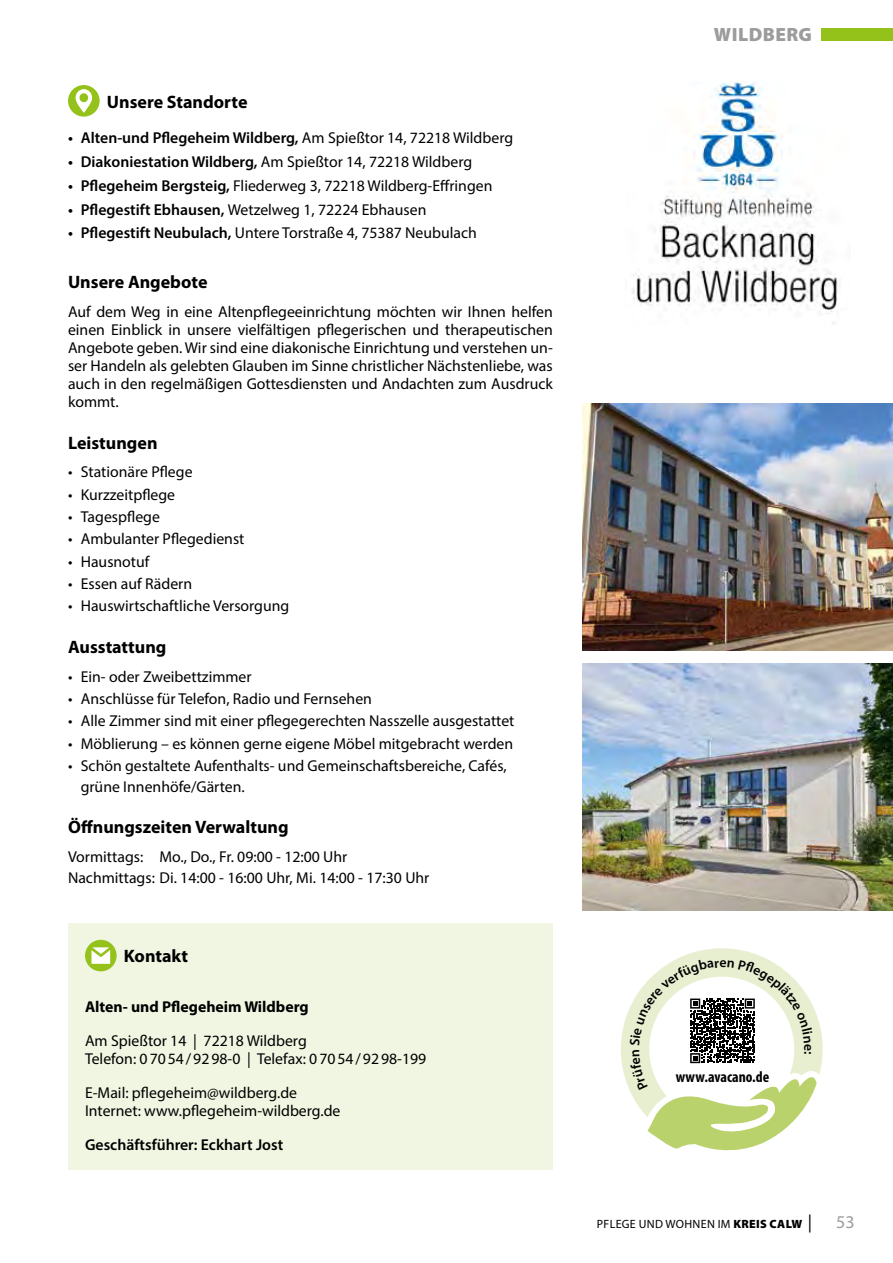
<style>
.page{position:relative;width:893px;height:1263px;background:#fff}
.page>*{position:absolute;margin:0;border:0;box-sizing:border-box;transform-origin:0 0}
.t1{font:900 19.2px "Myriad Pro";letter-spacing:.025em;color:#9c9c9d}
.t2{font:700 18px "Myriad Pro";color:#000}
.t3{font:18px "Myriad Pro";color:#9c9c9d}
.t4{font:15.75px/18px "Myriad Pro";color:#000}
.t5{font:600 15.75px "Myriad Pro";color:#000}
.t6{font:700 15.75px "Myriad Pro";color:#000}
.t7{font:700 condensed 15.6px "Myriad Pro";color:#000}
.t8{font:12px "Myriad Pro";letter-spacing:.025em;color:#000}
.s1{font-weight:400}
.s2{font-weight:600}
.s3{font-weight:900}
.s4{font-size:18px}
</style>
<div class="page">
<div style="left:821px;top:28px;width:72px;height:13px;background:#94c11a"></div>
<div style="left:68px;top:923px;width:485px;height:246px;background:#f1f6e3"></div>
<div style="left:85px;top:940px;width:32px;height:31px;background:#94c11a;border-radius:50%"></div>
<svg style="left:91px;top:947px;width:19px;height:17px"></svg>
<img style="left:632px;top:81px;width:206px;height:243px">
<img style="left:583px;top:663px;width:310px;height:247px">
<img style="left:583px;top:404px;width:310px;height:247px">
<div style="left:68px;top:85px;width:32px;height:32px;background:#94c11a;border-radius:50%"></div>
<svg style="left:76px;top:89px;width:16px;height:24px"></svg>
<svg style="left:621px;top:948px;width:202px;height:203px"></svg>
<p class="t2" style="left:107px;top:90px;width:142px">Unsere Standorte</p>
<p class="t5" style="left:68px;top:128px;width:447px">• Alten-und Pflegeheim Wildberg, <span class="s1">Am Spießtor 14, 72218 Wildberg</span></p>
<p class="t4" style="left:68px;top:153px;width:406px"><span class="s2">• Diakoniestation Wildberg,</span> Am Spießtor 14, 72218 Wildberg</p>
<p class="t4" style="left:68px;top:176px;width:426px"><span class="s2">• Pflegeheim Bergsteig,</span> Fliederweg 3, 72218 Wildberg-Effringen</p>
<p class="t4" style="left:68px;top:200px;width:360px"><span class="s2">• Pflegestift Ebhausen,</span> Wetzelweg 1, 72224 Ebhausen</p>
<p class="t4" style="left:68px;top:224px;width:410px"><span class="s2">• Pflegestift Neubulach,</span> Untere Torstraße 4, 75387 Neubulach</p>
<p class="t2" style="left:68px;top:271px;width:141px">Unsere Angebote</p>
<p class="t4" style="left:68px;top:303px;width:486px;text-align:justify">Auf dem Weg in eine Altenpflegeeinrichtung möchten wir Ihnen helfen einen Einblick in unsere vielfältigen pflegerischen und therapeutischen Angebote geben. Wir sind eine diakonische Einrichtung und verstehen un&shy;ser Handeln als gelebten Glauben im Sinne christlicher Nächstenliebe, was auch in den regelmäßigen Gottesdiensten und Andachten zum Ausdruck kommt.</p>
<p class="t2" style="left:68px;top:431px;width:91px">Leistungen</p>
<p class="t4" style="left:68px;top:463px;width:126px">• Stationäre Pflege</p>
<p class="t4" style="left:68px;top:485px;width:109px">• Kurzzeitpflege</p>
<p class="t4" style="left:68px;top:507px;width:93px">• Tagespflege</p>
<p class="t4" style="left:68px;top:530px;width:178px">• Ambulanter Pflegedienst</p>
<p class="t4" style="left:68px;top:552px;width:83px">• Hausnotuf</p>
<p class="t4" style="left:68px;top:574px;width:126px">• Essen auf Rädern</p>
<p class="t4" style="left:68px;top:597px;width:223px">• Hauswirtschaftliche Versorgung</p>
<p class="t2" style="left:68px;top:635px;width:100px">Ausstattung</p>
<p class="t4" style="left:68px;top:667px;width:185px">• Ein- oder Zweibettzimmer</p>
<p class="t4" style="left:68px;top:689px;width:305px">• Anschlüsse für Telefon, Radio und Fernsehen</p>
<p class="t4" style="left:68px;top:712px;width:448px">• Alle Zimmer sind mit einer pflegegerechten Nasszelle ausgestattet</p>
<p class="t4" style="left:68px;top:734px;width:447px">• Möblierung – es können gerne eigene Möbel mitgebracht werden</p>
<p class="t4" style="left:81px;top:755px;width:428px;line-height:21px;text-indent:-13px">• Schön gestaltete Aufenthalts- und Gemeinschaftsbereiche, Cafés, grüne Innenhöfe/Gärten.</p>
<p class="t2" style="left:68px;top:815px;width:222px">Öffnungszeiten Verwaltung</p>
<p class="t4" style="left:68px;top:846px;width:363px;line-height:21px">Vormittags: Mo., Do., Fr. 09:00 - 12:00 Uhr<br>Nachmittags: Di. 14:00 - 16:00 Uhr, Mi. 14:00 - 17:30 Uhr</p>
<p class="t2" style="left:124px;top:944px;width:66px">Kontakt</p>
<p class="t6" style="left:85px;top:996px;width:225px">Alten- und Pflegeheim Wildberg</p>
<p class="t4" style="left:85px;top:1031px;width:343px">Am Spießtor 14 | 72218 Wildberg<br>Telefon: 07054/9298-0 | Telefax: 07054/9298-199</p>
<p class="t4" style="left:85px;top:1083px;width:257px">E-Mail: pflegeheim@wildberg.de<br>Internet: www.pflegeheim-wildberg.de</p>
<p class="t5" style="left:85px;top:1135px;width:200px">Geschäftsführer: Eckhart Jost</p>
<p class="t1" style="left:714px;top:22px;width:100px">WILDBERG</p>
<p class="t7" style="left:676px;top:1067px;width:95px">www.avacano.de</p>
<p class="t8" style="left:597px;top:1217px;width:217px">PFLEGE UND WOHNEN IM <span class="s3">KREIS CALW</span> <span class="s4">|</span></p>
<p class="t3" style="left:836px;top:1211px;width:20px">53</p>
</div>
